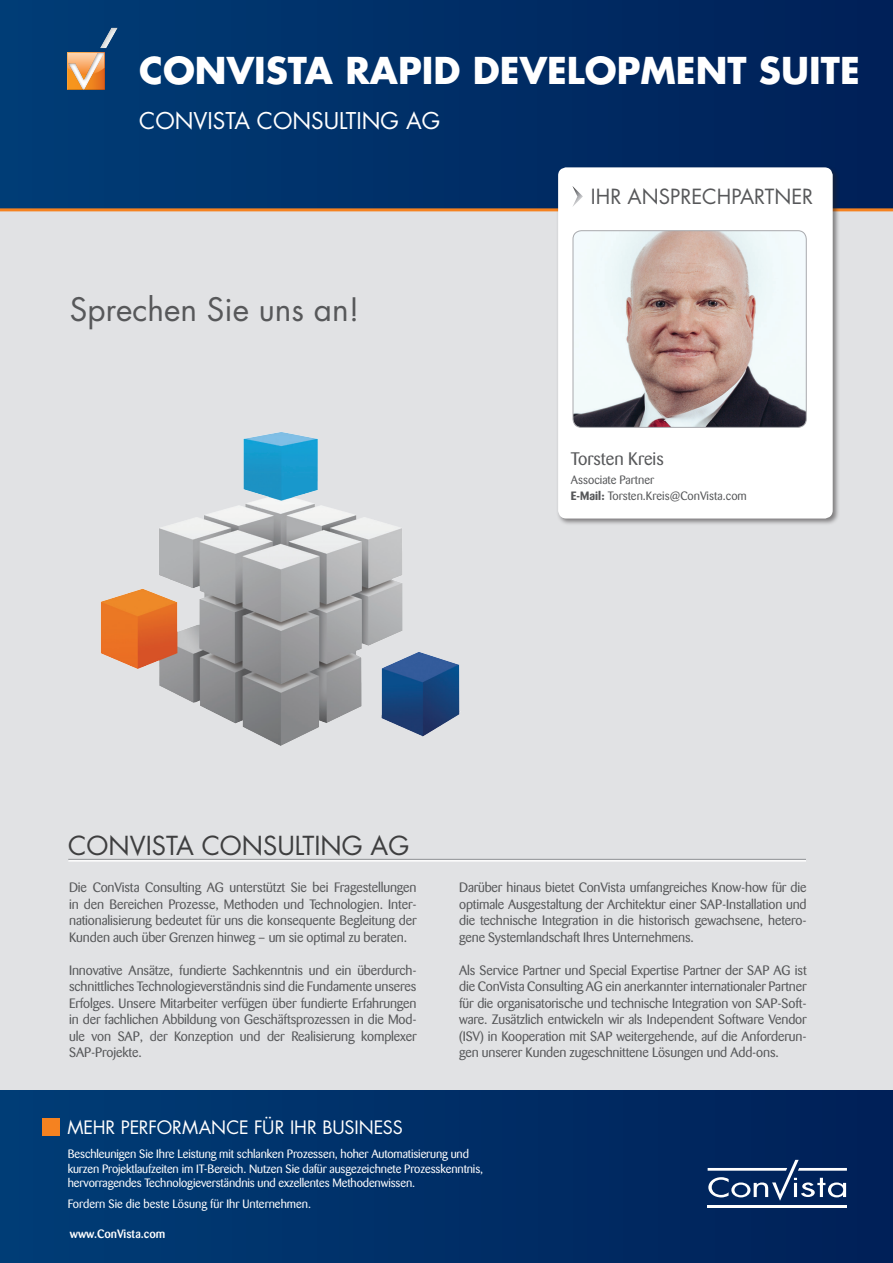
<style>
.page{position:relative;width:893px;height:1263px;background:#fff}
.page>*{position:absolute;margin:0;border:0;box-sizing:border-box;transform-origin:0 0}
.t1{font:700 36px "Futura Std";color:#fff}
.t2{font:31.5px "Futura Std";color:#57585a}
.t3{font:25.5px "Futura Std";color:#3e3e3f}
.t4{font:22.5px "Futura Std";color:#fff}
.t5{font:20.4px "Futura Std";color:#57585a}
.t6{font:18px "Futura Std";letter-spacing:-.005em;color:#fff}
.t7{font:18px "Barmeno";color:#57585a}
.t8{font:13.5px/16.5px "Barmeno";letter-spacing:-.01em;color:#57585a;text-align:justify}
.t9{font:12px/14.4px "Barmeno";letter-spacing:-.01em;color:#fff}
.t10{font:12px/16.2px "Barmeno";color:#57585a}
.t11{font:500 12px "Barmeno";color:#fff}
.s1{font-weight:700}
</style>
<div class="page">
<div style="left:0;top:0;width:893px;height:1153px;background:#e1e2e4"></div>
<div style="left:0;top:0;width:893px;height:208px;background:linear-gradient(to right,#003d76,#002057)"></div>
<hr style="left:0;top:208px;width:893px;height:3px;background:#f58220">
<div style="left:0;top:1091px;width:893px;height:172px;background:linear-gradient(to right,#003c76,#022159)"></div>
<svg style="left:708px;top:1160px;width:139px;height:41px"></svg>
<hr style="left:708px;top:1205px;width:139px;height:2px;background:#fff">
<div style="left:42px;top:1119px;width:17px;height:17px;background:#f58220"></div>
<hr style="left:68px;top:859px;width:738px;height:1px;background:#9d9fa2">
<hr style="left:68px;top:860px;width:738px;height:1px;background:#fff">
<svg style="left:68px;top:28px;width:50px;height:62px"></svg>
<div style="left:97px;top:27px;width:22px;height:23px;background:#231f20;opacity:.19"></div>
<div style="left:556px;top:166px;width:284px;height:360px;background:#231f20;opacity:.52"></div>
<div style="left:558px;top:167px;width:275px;height:351px;background:#fff;border-radius:8px"></div>
<svg style="left:572px;top:186px;width:11px;height:20px"></svg>
<img style="left:573px;top:231px;width:232px;height:196px">
<div style="left:573px;top:230px;width:234px;height:198px;border:1px solid #a8a9ad;border-radius:9px"></div>
<img style="left:101px;top:432px;width:359px;height:314px">
<h1 class="t1" style="left:139px;top:46px;width:722px">CONVISTA RAPID DEVELOPMENT SUITE</h1>
<h3 class="t4" style="left:139px;top:106px;width:302px">CONVISTA CONSULTING AG</h3>
<h2 class="t2" style="left:70px;top:289px;width:291px">SPRECHEN SIE UNS AN!</h2>
<h3 class="t5" style="left:591px;top:183px;width:51px">IHR ANSPRECHPARTNER</h3>
<h3 class="t7" style="left:571px;top:448px;width:95px">Torsten Kreis</h3>
<p class="t10" style="left:571px;top:472px;width:177px">Associate Partner<br><span class="s1">E-Mail:</span> Torsten.Kreis@ConVista.com</p>
<h3 class="t3" style="left:68px;top:829px;width:343px">CONVISTA CONSULTING AG</h3>
<p class="t8" style="left:69px;top:879px;width:349px">Die ConVista Consulting AG unterstützt Sie bei Fragestellungen in den Bereichen Prozesse, Methoden und Technologien. Inter&shy;nationalisierung bedeutet für uns die konsequente Begleitung der Kunden auch über Grenzen hinweg – um sie optimal zu beraten.</p>
<p class="t8" style="left:69px;top:962px;width:349px">Innovative Ansätze, fundierte Sachkenntnis und ein überdurch&shy;schnittliches Technologieverständnis sind die Fundamente unseres Erfolges. Unsere Mitarbeiter verfügen über fundierte Erfahrungen in der fachlichen Abbildung von Geschäftsprozessen in die Mod&shy;ule von SAP, der Konzeption und der Realisierung komplexer SAP-Projekte.</p>
<h3 class="t6" style="left:67px;top:1116px;width:337px">MEHR PERFORMANCE FÜR IHR BUSINESS</h3>
<p class="t8" style="left:459px;top:879px;width:349px">Darüber hinaus bietet ConVista umfangreiches Know-how für die optimale Ausgestaltung der Architektur einer SAP-Installation und die technische Integration in die historisch gewachsene, hetero&shy;gene Systemlandschaft Ihres Unternehmens.</p>
<p class="t8" style="left:459px;top:962px;width:349px">Als Service Partner und Special Expertise Partner der SAP AG ist die ConVista Consulting AG ein anerkannter internationaler Partner für die organisatorische und technische Integration von SAP-Soft&shy;ware. Zusätzlich entwickeln wir als Independent Software Vendor (ISV) in Kooperation mit SAP weitergehende, auf die Anforderun&shy;gen unserer Kunden zugeschnittene Lösungen und Add-ons.</p>
<p class="t9" style="left:68px;top:1147px;width:417px">Beschleunigen Sie Ihre Leistung mit schlanken Prozessen, hoher Automatisierung und kurzen Projektlaufzeiten im IT-Bereich. Nutzen Sie dafür ausgezeichnete Prozesskenntnis, hervorragendes Technologieverständnis und exzellentes Methodenwissen.</p>
<p class="t9" style="left:68px;top:1196px;width:245px">Fordern Sie die beste Lösung für Ihr Unternehmen.</p>
<p class="t11" style="left:70px;top:1226px;width:97px">www.ConVista.com</p>
</div>
